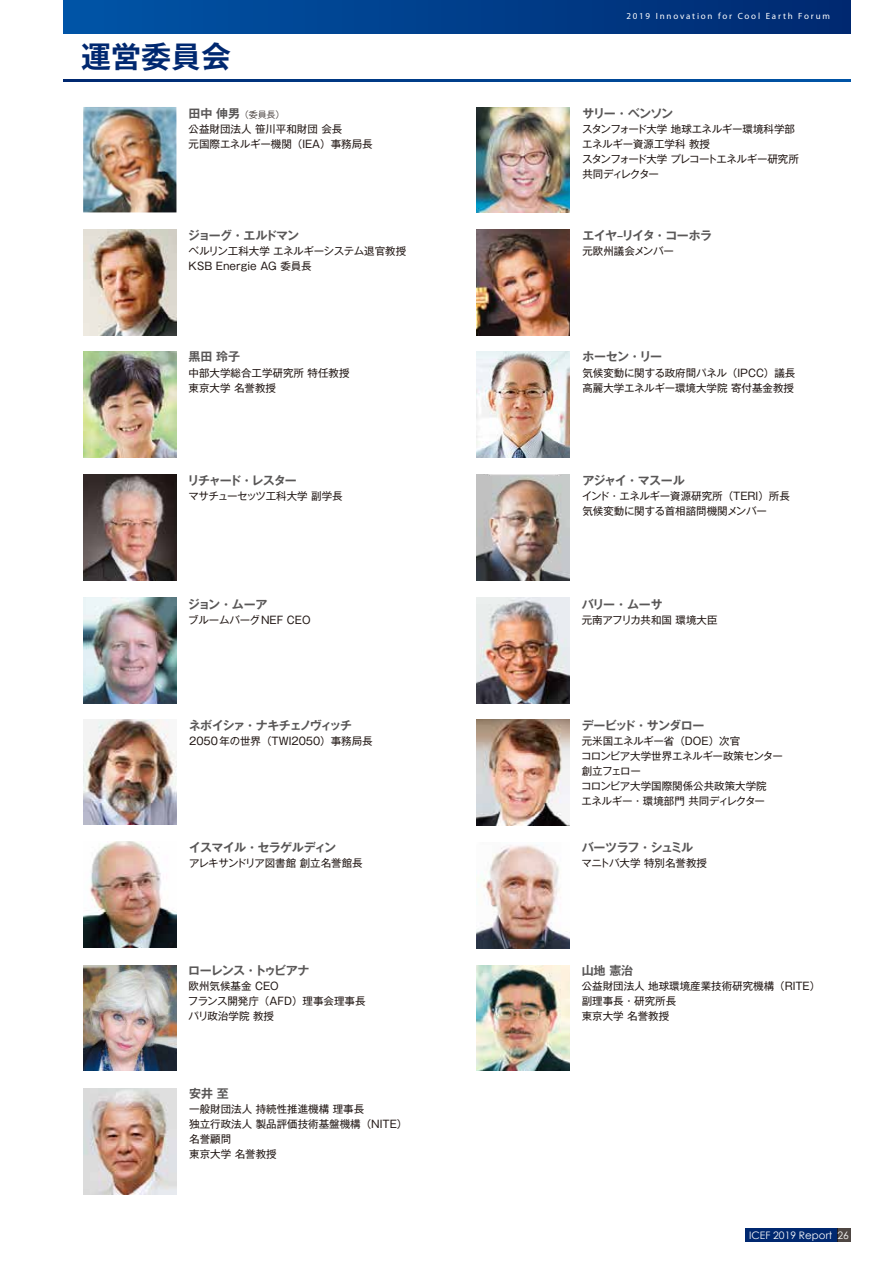
<style>
.page{position:relative;width:893px;height:1263px;background:#fff}
.page>*{position:absolute;margin:0;border:0;box-sizing:border-box;transform-origin:0 0}
.t1{font:700 30px "Gothic MB101 Pr 6 De";color:#002870}
.t2{font:700 12px "Gothic MB101 Pr 6 N De";letter-spacing:-.07em;color:#595757}
.t3{font:700 12px "Gothic MB101 Pr 6 N De";letter-spacing:-.095em;color:#595757}
.t4{font:700 12px "Gothic MB101 Pr 6 N De";letter-spacing:-.11em;color:#595757}
.t5{font:700 12px "Gothic MB101 Pr 6 N De";letter-spacing:-.045em;color:#595757}
.t6{font:10.5px/15px "Gothic MB101 Pr 6 N";color:#221815}
.t7{font:10.5px/15px "Gothic MB101 Pr 6 N";letter-spacing:-.02em;color:#221815}
.t8{font:10.5px/15px "Gothic MB101 Pr 6 N";letter-spacing:-.045em;color:#221815}
.t9{font:10.5px "Gothic MB101 Pr 6 N";letter-spacing:-.03em;color:#221815}
.t10{font:10.35px "Century Gothic";color:#fff}
.t11{font:9px "Myriad Pro";letter-spacing:.2em;color:#fff}
.t12{font:300 9px "Gothic MB101 Pr 6 N";color:#221815}
.s1{font-family:"Gothic MB101 Pr 6 N De";font-weight:700;font-size:12px;color:#595757}
</style>
<div class="page">
<svg style="left:64px;top:79px;width:786px;height:3px;background:#003e8b"></svg>
<div style="left:64px;top:0;width:786px;height:33px;background:linear-gradient(to right,#0055a7,#002970)"></div>
<img style="left:83px;top:352px;width:94px;height:105px">
<img style="left:83px;top:230px;width:94px;height:105px">
<img style="left:476px;top:475px;width:94px;height:105px">
<img style="left:83px;top:107px;width:93px;height:105px">
<img style="left:476px;top:107px;width:94px;height:105px">
<img style="left:476px;top:229px;width:94px;height:106px">
<img style="left:83px;top:475px;width:94px;height:105px">
<img style="left:476px;top:352px;width:94px;height:105px">
<img style="left:476px;top:598px;width:94px;height:105px">
<img style="left:83px;top:597px;width:93px;height:106px">
<img style="left:83px;top:719px;width:94px;height:106px">
<img style="left:476px;top:720px;width:94px;height:105px">
<img style="left:83px;top:842px;width:94px;height:105px">
<img style="left:476px;top:845px;width:94px;height:103px">
<img style="left:83px;top:965px;width:94px;height:106px">
<img style="left:476px;top:965px;width:94px;height:106px">
<img style="left:83px;top:1088px;width:94px;height:106px">
<div style="left:745px;top:1228px;width:92px;height:14px;background:#002870"></div>
<div style="left:837px;top:1228px;width:13px;height:14px;background:#4e4643"></div>
<p class="t11" style="left:626px;top:10px;width:205px">2019 Innovation for Cool Earth Forum</p>
<h1 class="t1" style="left:81px;top:32px;width:152px">運営委員会</h1>
<p class="t12" style="left:189px;top:107px;width:97px"><span class="s1">田中 伸男</span>（委員長）</p>
<p class="t6" style="left:189px;top:121px;width:186px">公益財団法人 笹川平和財団 会長<br>元国際エネルギー機関（IEA）事務局長</p>
<p class="t2" style="left:582px;top:103px;width:92px">サリー・ベンソン</p>
<p class="t8" style="left:582px;top:121px;width:218px">スタンフォード大学 地球エネルギー環境科学部エネルギー資源工学科 教授<br>スタンフォード大学 プレコートエネルギー研究所共同ディレクター</p>
<p class="t2" style="left:188px;top:225px;width:113px">ジョーグ・エルドマン</p>
<p class="t6" style="left:189px;top:243px;width:219px">ベルリン工科大学 エネルギーシステム退官教授<br>KSB Energie AG 委員長</p>
<p class="t5" style="left:582px;top:225px;width:131px">エイヤ‒リイタ・コーホラ</p>
<p class="t6" style="left:582px;top:243px;width:93px">元欧州議会メンバー</p>
<p class="t2" style="left:189px;top:347px;width:53px">黒田 玲子</p>
<p class="t6" style="left:189px;top:364px;width:162px">中部大学総合工学研究所 特任教授東京大学 名誉教授</p>
<p class="t2" style="left:582px;top:347px;width:81px">ホーセン・リー</p>
<p class="t6" style="left:582px;top:364px;width:215px">気候変動に関する政府間パネル（IPCC）議長高麗大学エネルギー環境大学院 寄付基金教授</p>
<p class="t3" style="left:187px;top:470px;width:111px">リチャード・レスター</p>
<p class="t9" style="left:188px;top:487px;width:156px">マサチューセッツ工科大学 副学長</p>
<p class="t2" style="left:582px;top:470px;width:104px">アジャイ・マスール</p>
<p class="t6" style="left:582px;top:488px;width:209px">インド・エネルギー資源研究所（TERI）所長気候変動に関する首相諮問機関メンバー</p>
<p class="t2" style="left:188px;top:594px;width:81px">ジョン・ムーア</p>
<p class="t6" style="left:188px;top:611px;width:124px">ブルームバーグNEF CEO</p>
<p class="t2" style="left:582px;top:594px;width:83px">バリー・ムーサ</p>
<p class="t6" style="left:582px;top:611px;width:137px">元南アフリカ共和国 環境大臣</p>
<p class="t4" style="left:189px;top:716px;width:165px">ネボイシァ・ナキチェノヴィッチ</p>
<p class="t6" style="left:189px;top:733px;width:185px">2050年の世界（TWI2050）事務局長</p>
<p class="t2" style="left:582px;top:715px;width:124px">デービッド・サンダロー</p>
<p class="t7" style="left:581px;top:733px;width:203px">元米国エネルギー省（DOE）次官<br>コロンビア大学世界エネルギー政策センター創立フェロー<br>コロンビア大学国際関係公共政策大学院<br>エネルギー・環境部門 共同ディレクター</p>
<p class="t2" style="left:189px;top:838px;width:149px">イスマイル・セラゲルディン</p>
<p class="t6" style="left:189px;top:855px;width:175px">アレキサンドリア図書館 創立名誉館長</p>
<p class="t3" style="left:582px;top:838px;width:113px">バーツラフ・シュミル</p>
<p class="t6" style="left:581px;top:855px;width:127px">マニトバ大学 特別名誉教授</p>
<p class="t2" style="left:188px;top:960px;width:123px">ローレンス・トゥビアナ</p>
<p class="t6" style="left:188px;top:978px;width:179px">欧州気候基金 CEO<br>フランス開発庁（AFD）理事会理事長パリ政治学院 教授</p>
<p class="t2" style="left:582px;top:960px;width:53px">山地 憲治</p>
<p class="t6" style="left:582px;top:978px;width:240px">公益財団法人 地球環境産業技術研究機構（RITE）副理事長・研究所長<br>東京大学 名誉教授</p>
<p class="t2" style="left:189px;top:1083px;width:41px">安井 至</p>
<p class="t6" style="left:189px;top:1101px;width:220px">一般財団法人 持続性推進機構 理事長<br>独立行政法人 製品評価技術基盤機構（NITE）名誉顧問<br>東京大学 名誉教授</p>
<p class="t10" style="left:749px;top:1229px;width:101px">ICEF 2019 Report 26</p>
</div>
